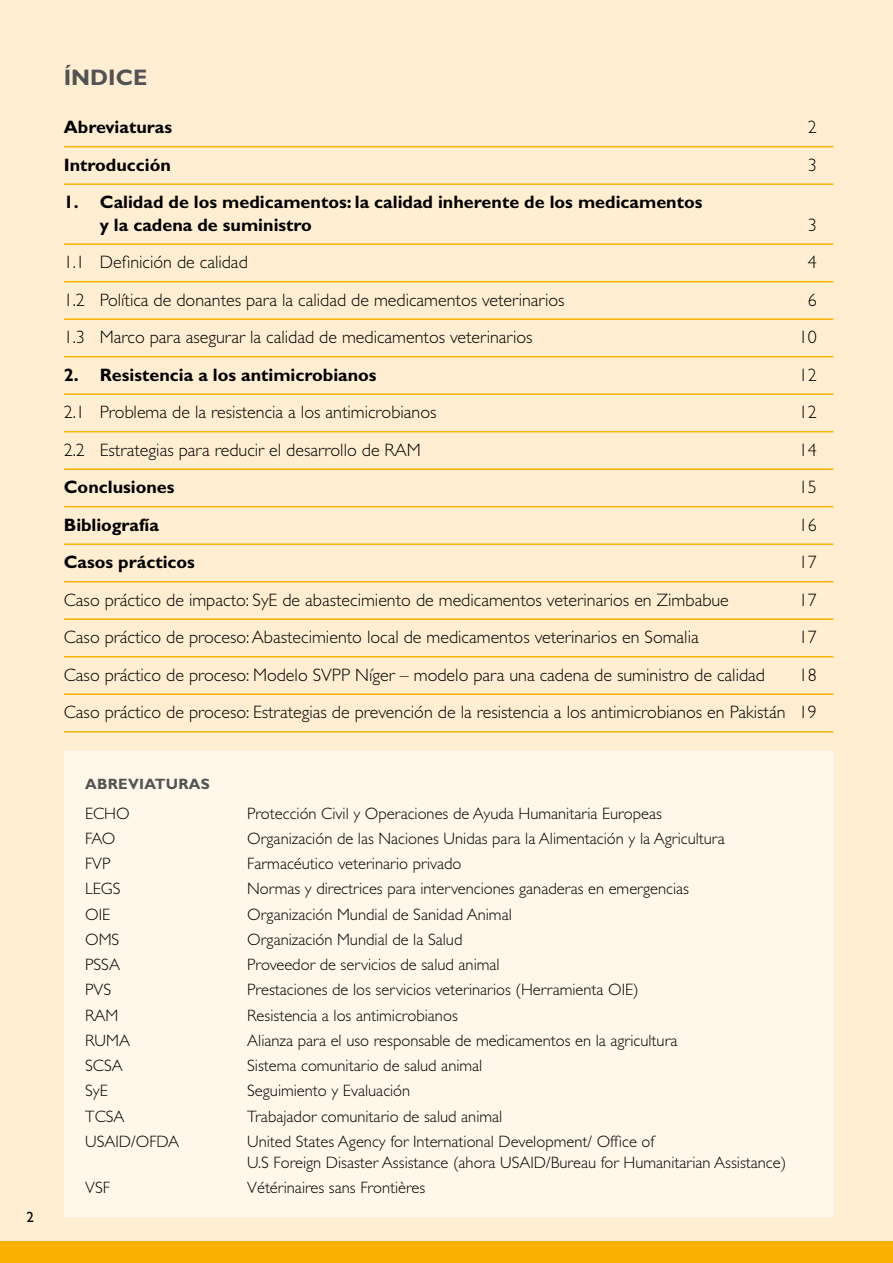
<style>
.page{position:relative;width:893px;height:1263px;background:#ffeed1}
.page>*{position:absolute;margin:0;border:0;box-sizing:border-box;transform-origin:0 0}
.t1{font:700 22.5px "Gill Sans";color:#535355}
.t2{font:300 18px/37.5px "Gill Sans";color:#000;text-align:right}
.t3{font:700 18px/22.5px "Gill Sans";color:#000}
.t4{font:300 16.5px/21px "Gill Sans";color:#000}
.t5{font:700 15px "Gill Sans";letter-spacing:.02em;color:#535355}
.t6{font:15px "Gill Sans";color:#000}
</style>
<div class="page">
<div style="left:0;top:1242px;width:893px;height:21px;background:#f9b200"></div>
<hr style="left:64px;top:146px;width:769px;height:1px;background:#f9b200">
<hr style="left:64px;top:183px;width:769px;height:2px;background:#f9b200">
<hr style="left:64px;top:243px;width:769px;height:2px;background:#f9b200">
<hr style="left:64px;top:281px;width:769px;height:1px;background:#f9b200">
<hr style="left:64px;top:318px;width:769px;height:2px;background:#f9b200">
<hr style="left:64px;top:356px;width:769px;height:1px;background:#f9b200">
<hr style="left:64px;top:393px;width:769px;height:2px;background:#f9b200">
<hr style="left:64px;top:431px;width:769px;height:1px;background:#f9b200">
<hr style="left:64px;top:468px;width:769px;height:2px;background:#f9b200">
<hr style="left:64px;top:506px;width:769px;height:1px;background:#f9b200">
<hr style="left:64px;top:543px;width:769px;height:2px;background:#f9b200">
<hr style="left:64px;top:581px;width:769px;height:1px;background:#f9b200">
<hr style="left:64px;top:618px;width:769px;height:2px;background:#f9b200">
<hr style="left:64px;top:656px;width:769px;height:1px;background:#f9b200">
<hr style="left:64px;top:693px;width:769px;height:2px;background:#f9b200">
<hr style="left:64px;top:731px;width:769px;height:1px;background:#f9b200">
<div style="left:64px;top:752px;width:769px;height:465px;background:#fff7ea"></div>
<p class="t6" style="left:26px;top:1209px;width:9px">2</p>
<h1 class="t1" style="left:64px;top:64px;width:85px">Índice</h1>
<p class="t3" style="left:64px;top:116px;width:110px">Abreviaturas</p>
<p class="t2" style="left:808px;top:109px;width:10px">2</p>
<p class="t3" style="left:64px;top:153px;width:109px">I ntroducción</p>
<p class="t2" style="left:808px;top:146px;width:10px">3</p>
<p class="t3" style="left:100px;top:191px;width:604px;text-indent:-36px">1. Calidad de los medicamentos: la calidad inherente de los medicamentos y la cadena de suministro</p>
<p class="t2" style="left:808px;top:206px;width:10px">3</p>
<p class="t2" style="left:64px;top:244px;width:186px">1.1 Definición de calidad</p>
<p class="t2" style="left:808px;top:244px;width:10px">4</p>
<p class="t2" style="left:64px;top:281px;width:502px">1.2 Política de donantes para la calidad de medicamentos veterinarios</p>
<p class="t2" style="left:808px;top:281px;width:10px">6</p>
<p class="t2" style="left:64px;top:319px;width:470px">1.3 Marco para asegurar la calidad de medicamentos veterinarios</p>
<p class="t2" style="left:799px;top:319px;width:19px">10</p>
<p class="t3" style="left:64px;top:363px;width:314px">2. Resistencia a los antimicrobianos</p>
<p class="t2" style="left:799px;top:356px;width:19px">12</p>
<p class="t2" style="left:64px;top:394px;width:374px">2.1 Problema de la resistencia a los antimicrobianos</p>
<p class="t2" style="left:799px;top:394px;width:19px">12</p>
<p class="t2" style="left:64px;top:431px;width:359px">2.2 Estrategias para reducir el desarrollo de RAM</p>
<p class="t2" style="left:799px;top:431px;width:19px">14</p>
<p class="t3" style="left:64px;top:476px;width:112px">Conclusiones</p>
<p class="t2" style="left:799px;top:469px;width:19px">15</p>
<p class="t3" style="left:64px;top:513px;width:97px">Bibliografía</p>
<p class="t2" style="left:799px;top:506px;width:19px">16</p>
<p class="t3" style="left:64px;top:551px;width:133px">Casos prácticos</p>
<p class="t2" style="left:799px;top:544px;width:19px">17</p>
<p class="t2" style="left:64px;top:581px;width:666px">Caso práctico de impacto: SyE de abastecimiento de medicamentos veterinarios en Zimbabue</p>
<p class="t2" style="left:799px;top:581px;width:19px">17</p>
<p class="t2" style="left:64px;top:618px;width:636px">Caso práctico de proceso: Abastecimiento local de medicamentos veterinarios en Somalia</p>
<p class="t2" style="left:799px;top:618px;width:19px">17</p>
<p class="t2" style="left:64px;top:656px;width:703px">Caso práctico de proceso: Modelo SVPP Níger – modelo para una cadena de suministro de calidad</p>
<p class="t2" style="left:64px;top:656px;width:754px">18<br>Caso práctico de proceso: Estrategias de prevención de la resistencia a los antimicrobianos en Pakistán 19</p>
<p class="t5" style="left:85px;top:775px;width:126px">ABREVIATURAS</p>
<p class="t4" style="left:85px;top:803px;width:46px">ECHO</p>
<p class="t4" style="left:247px;top:803px;width:416px">Protección Civil y Operaciones de Ayuda Humanitaria Europeas</p>
<p class="t4" style="left:85px;top:828px;width:32px">FAO</p>
<p class="t4" style="left:247px;top:828px;width:479px">Organización de las Naciones Unidas para la Alimentación y la Agricultura</p>
<p class="t4" style="left:85px;top:853px;width:27px">FVP</p>
<p class="t4" style="left:247px;top:853px;width:216px">Farmacéutico veterinario privado</p>
<p class="t4" style="left:85px;top:878px;width:37px">LEGS</p>
<p class="t4" style="left:247px;top:878px;width:443px">Normas y directrices para intervenciones ganaderas en emergencias</p>
<p class="t4" style="left:85px;top:904px;width:27px">OIE</p>
<p class="t4" style="left:247px;top:904px;width:266px">Organización Mundial de Sanidad Animal</p>
<p class="t4" style="left:85px;top:929px;width:36px">OMS</p>
<p class="t4" style="left:247px;top:929px;width:217px">Organización Mundial de la Salud</p>
<p class="t4" style="left:85px;top:954px;width:36px">PSSA</p>
<p class="t4" style="left:247px;top:954px;width:254px">Proveedor de servicios de salud animal</p>
<p class="t4" style="left:85px;top:979px;width:27px">PVS</p>
<p class="t4" style="left:247px;top:979px;width:393px">Prestaciones de los servicios veterinarios (Herramienta OIE)</p>
<p class="t4" style="left:85px;top:1005px;width:35px">RAM</p>
<p class="t4" style="left:247px;top:1005px;width:212px">Resistencia a los antimicrobianos</p>
<p class="t4" style="left:85px;top:1030px;width:46px">RUMA</p>
<p class="t4" style="left:247px;top:1030px;width:432px">Alianza para el uso responsable de medicamentos en la agricultura</p>
<p class="t4" style="left:85px;top:1055px;width:39px">SCSA</p>
<p class="t4" style="left:247px;top:1055px;width:237px">Sistema comunitario de salud animal</p>
<p class="t4" style="left:85px;top:1080px;width:24px">SyE</p>
<p class="t4" style="left:247px;top:1080px;width:165px">Seguimiento y Evaluación</p>
<p class="t4" style="left:85px;top:1106px;width:41px">TCSA</p>
<p class="t4" style="left:247px;top:1106px;width:257px">Trabajador comunitario de salud animal</p>
<p class="t4" style="left:85px;top:1131px;width:95px">USAID/OFDA</p>
<p class="t4" style="left:247px;top:1131px;width:540px">United States Agency for International Development/ Office of<br>U.S Foreign Disaster Assistance (ahora USAID/Bureau for Humanitarian Assistance)</p>
<p class="t4" style="left:85px;top:1177px;width:26px">VSF</p>
<p class="t4" style="left:247px;top:1177px;width:180px">Vétérinaires sans Frontières</p>
</div>
